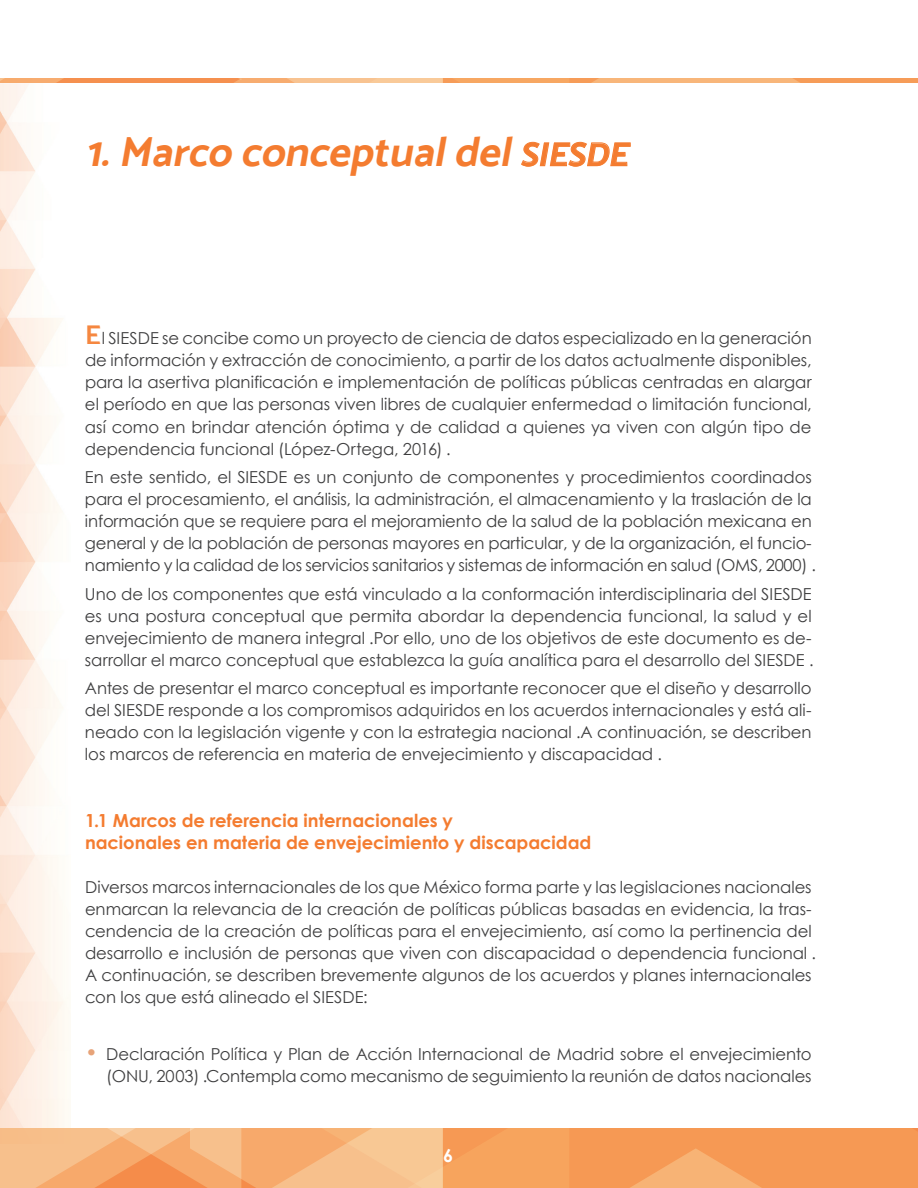
<style>
.page{position:relative;width:918px;height:1188px;background:#fff}
.page>*{position:absolute;margin:0;border:0;box-sizing:border-box;transform-origin:0 0}
.t1{font:italic 42px "Mosk Bold 700";color:#f47c30}
.t2{font:700 18px/22px "Century Gothic";color:#f47c30}
.t3{font:700 18px "Century Gothic";color:#fff}
.t4{font:16.5px/22px "Century Gothic";letter-spacing:-.005em;color:#3e3e3f;text-align:justify}
.s1{font-size:33.6px}
.s2{font-family:"Mosk Bold 700";font-size:27px;color:#f58740}
.s3{font-style:inherit}
.s4{font-size:21px;color:#e7a378}
</style>
<div class="page">
<img style="left:0;top:83px;width:70px;height:1046px">
<svg style="left:0;top:1129px;width:918px;height:59px;background:#f6a96a"></svg>
<svg style="left:0;top:78px;width:918px;height:5px;background:#f6a96b"></svg>
<h1 class="t1" style="left:85px;top:126px;width:551px">1.Marco conceptualdel<span class="s1">SIESDE</span></h1>
<p class="t4" style="left:85px;top:327px;width:728px"><span class="s2">E</span>l <span class="s3">SIESDE</span> se concibe como un proyecto de ciencia de datos especializado en la generación de información y extracción de conocimiento, a partir de los datos actualmente disponibles, para la asertiva planificación e implementación de políticas públicas centradas en alargar el período en que las personas viven libres de cualquier enfermedad o limitación funcional, así como en brindar atención óptima y de calidad a quienes ya viven con algún tipo de dependencia funcional (López-Ortega, 2016).</p>
<p class="t4" style="left:85px;top:466px;width:728px">En este sentido, el SIESDE es un conjunto de componentes y procedimientos coordinados para el procesamiento, el análisis, la administración, el almacenamiento y la traslación de la información que se requiere para el mejoramiento de la salud de la población mexicana en general y de la población de personas mayores en particular, y de la organización, el funcio&shy;namiento y la calidad de los servicios sanitarios y sistemas de información en salud (OMS, 2000).</p>
<p class="t4" style="left:85px;top:582px;width:728px">Uno de los componentes que está vinculado a la conformación interdisciplinaria del SIESDE es una postura conceptual que permita abordar la dependencia funcional, la salud y el envejecimiento de manera integral. Por ello, uno de los objetivos de este documento es de&shy;sarrollar el marco conceptual que establezca la guía analítica para el desarrollo del SIESDE.</p>
<p class="t4" style="left:85px;top:677px;width:728px">Antes de presentar el marco conceptual es importante reconocer que el diseño y desarrollo del SIESDE responde a los compromisos adquiridos en los acuerdos internacionales y está ali&shy;neado con la legislación vigente y con la estrategia nacional. A continuación, se describen los marcos de referencia en materia de envejecimiento y discapacidad.</p>
<p class="t2" style="left:85px;top:808px;width:508px">1.1 Marcos de referencia internacionales y<br>nacionales en materia de envejecimiento y discapacidad</p>
<p class="t4" style="left:85px;top:875px;width:728px">Diversos marcos internacionales de los que México forma parte y las legislaciones nacionales enmarcan la relevancia de la creación de políticas públicas basadas en evidencia, la tras&shy;cendencia de la creación de políticas para el envejecimiento, así como la pertinencia del desarrollo e inclusión de personas que viven con discapacidad o dependencia funcional.<br>A continuación, se describen brevemente algunos de los acuerdos y planes internacionales con los que está alineado el SIESDE:</p>
<p class="t4" style="left:85px;top:1043px;width:728px;text-align:right"><span class="s4">•</span> Declaración Política y Plan de Acción Internacional de Madrid sobre el envejecimiento (ONU, 2003). Contempla como mecanismo de seguimiento la reunión de datos nacionales</p>
<p class="t3" style="left:443px;top:1142px;width:12px">6</p>
</div>
